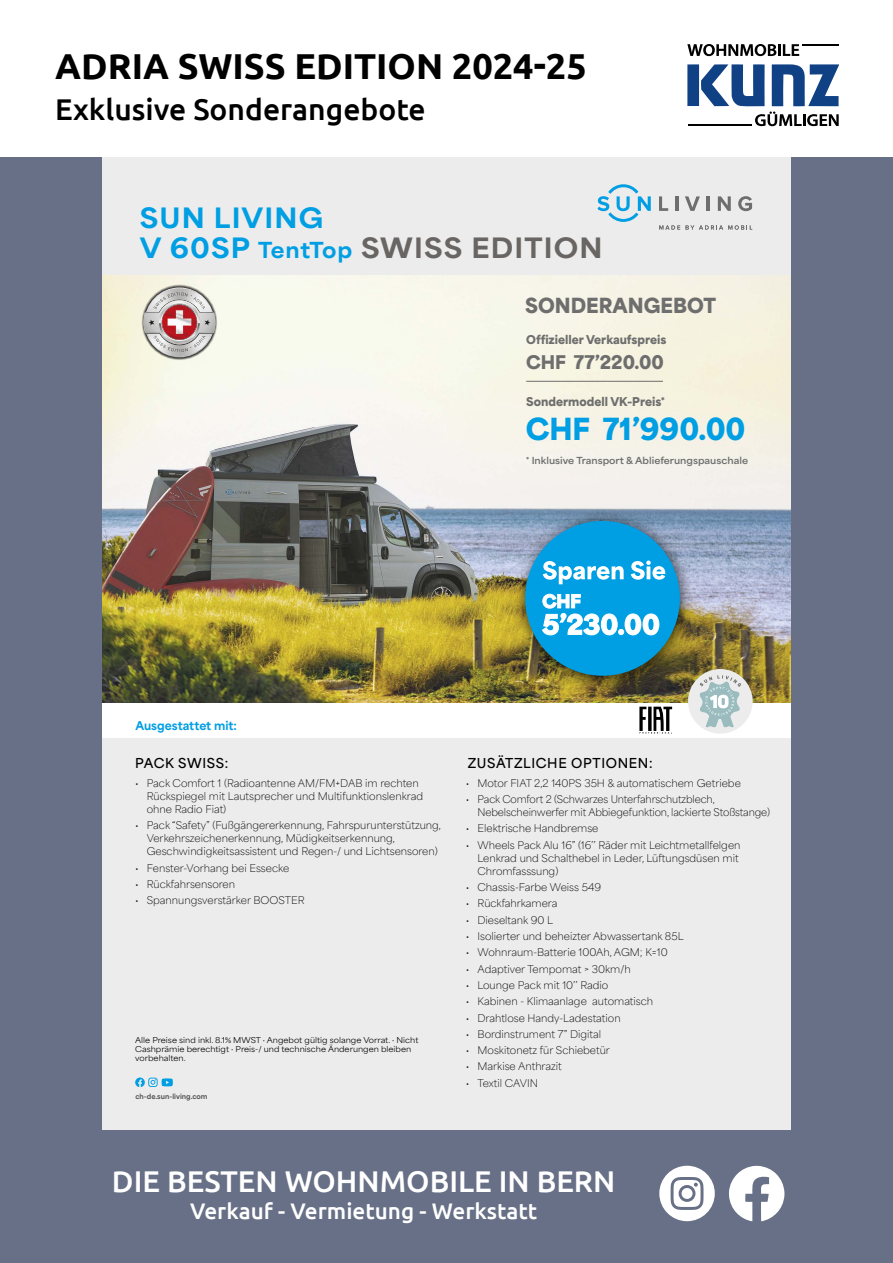
<style>
.page{position:relative;width:893px;height:1263px;background:#fff}
.page>*{position:absolute;margin:0;border:0;box-sizing:border-box;transform-origin:0 0}
.t1{font:700 36px "Ubuntu";color:#000}
.t2{font:500 30px "Ubuntu";color:#fff}
.t3{font:500 30px "Ubuntu";color:#000}
.t4{font:900 28.5px "Area Normal";color:#009ee3}
.t5{font:800 26.25px "Area Normal";letter-spacing:.04em;color:#696563;scale:1.08 1}
.t6{font:800 26.25px "Area Normal";letter-spacing:.04em;color:#009ee3;scale:1.08 1}
.t7{font:500 22.5px "Ubuntu";color:#fff}
.t8{font:900 19.5px "Area Normal";color:#6e6e6e}
.t9{font:900 17.7px "Area Normal";color:#6e6e6e}
.t10{font:600 12.9px "Area Normal";letter-spacing:.05em;color:#000}
.t11{font:900 11.4px "Area Normal";color:#6e6e6e}
.t12{font:800 11.4px "Area Normal";color:#009ee3}
.t13{font:100 10.05px/13px "Area Normal";color:#000}
.t14{font:700 9.15px "Area Normal";color:#6e6e6e;scale:1.08 1}
.t15{font:7.65px/9.1px "Area Normal";color:#000;scale:1.08 1}
.t16{font:800 6.75px "Area Normal";color:#565655}
.s1{color:#009ee3}
.s2{font-size:20.7px;color:#009ee3}
</style>
<div class="page">
<div style="left:0;top:157px;width:893px;height:1106px;background:#677086"></div>
<div style="left:102px;top:157px;width:689px;height:973px;background:#ececec"></div>
<img style="left:102px;top:276px;width:689px;height:427px">
<svg style="left:597px;top:184px;width:54px;height:38px"></svg>
<svg style="left:659px;top:196px;width:9px;height:15px"></svg>
<hr style="left:675px;top:196px;width:3px;height:15px;background:#6e6e6e">
<svg style="left:685px;top:196px;width:15px;height:15px"></svg>
<hr style="left:706px;top:196px;width:4px;height:15px;background:#6e6e6e">
<svg style="left:718px;top:196px;width:13px;height:15px"></svg>
<svg style="left:738px;top:196px;width:14px;height:15px"></svg>
<svg style="left:659px;top:225px;width:93px;height:5px"></svg>
<div style="left:513px;top:509px;width:183px;height:183px;background:#000;opacity:.75"></div>
<svg style="left:518px;top:514px;width:169px;height:169px;background:#439cbd"></svg>
<hr style="left:526px;top:381px;width:137px;height:1px;background:#6e6e6e">
<div style="left:102px;top:703px;width:689px;height:34px;background:#fff"></div>
<svg style="left:143px;top:288px;width:72px;height:69px"></svg>
<img style="left:639px;top:706px;width:34px;height:28px">
<svg style="left:135px;top:1077px;width:38px;height:10px"></svg>
<div style="left:688px;top:669px;width:65px;height:65px;background:#ececec;border-radius:50%"></div>
<svg style="left:699px;top:675px;width:42px;height:52px"></svg>
<hr style="left:802px;top:44px;width:36px;height:2px;background:#000">
<svg style="left:687px;top:64px;width:152px;height:62px"></svg>
<svg style="left:687px;top:44px;width:112px;height:12px"></svg>
<hr style="left:688px;top:124px;width:63px;height:2px;background:#000">
<svg style="left:729px;top:1166px;width:55px;height:55px"></svg>
<svg style="left:659px;top:1166px;width:56px;height:55px"></svg>
<h1 class="t1" style="left:55px;top:45px;width:195px">ADRIA SWISS</h1>
<h1 class="t1" style="left:294px;top:45px;width:294px">EDITI ON 2024-25</h1>
<h2 class="t3" style="left:55px;top:91px;width:372px">Exklusive Sonderangebote</h2>
<h3 class="t6" style="left:140px;top:195px;width:171px">SUN LIVING</h3>
<h3 class="t5" style="left:140px;top:224px;width:430px"><span class="s1">V 60SP</span> <span class="s2">TentTop</span> SWISS EDITION</h3>
<h3 class="t8" style="left:525px;top:288px;width:193px">SONDERANGEBOT</h3>
<p class="t11" style="left:526px;top:329px;width:142px">Offizieller Verkaufspreis</p>
<h3 class="t9" style="left:526px;top:346px;width:139px">CHF 77’220.00</h3>
<p class="t11" style="left:526px;top:391px;width:141px">Sondermodell VK-Preis*</p>
<h3 class="t4" style="left:526px;top:403px;width:221px">CHF 71’990.00</h3>
<p class="t14" style="left:526px;top:452px;width:207px">* Inklusive Transport &amp; Ablieferungspauschale</p>
<p class="t12" style="left:135px;top:715px;width:103px">Ausgestattet mit:</p>
<p class="t10" style="left:135px;top:752px;width:95px">PACK SWISS:</p>
<p class="t13" style="left:147px;top:775px;width:278px;text-indent:-12px">• Pack Comfort 1 (Radioantenne AM/FM+DAB im rechten<br>Rückspiegel mit Lautsprecher und Multifunktionslenkrad ohne Radio Fiat)</p>
<p class="t13" style="left:147px;top:817px;width:296px;text-indent:-12px">• Pack “Safety” (Fußgängererkennung, Fahrspurunterstützung,<br>Verkehrszeichenerkennung, Müdigkeitserkennung,<br>Geschwindigkeitsassistent und Regen-/ und Lichtsensoren)</p>
<p class="t13" style="left:135px;top:860px;width:156px">• Fenster-Vorhang bei Essecke</p>
<p class="t13" style="left:135px;top:876px;width:101px">• Rückfahrsensoren</p>
<p class="t13" style="left:135px;top:892px;width:171px">• Spannungsverstärker BOOSTER</p>
<p class="t15" style="left:135px;top:1035px;width:264px">Alle Preise sind inkl. 8.1% MWST · Angebot gültig solange Vorrat. · Nicht<br>Cashprämie berechtigt · Preis-/ und technische Änderungen bleiben vorbehalten.</p>
<p class="t16" style="left:135px;top:1090px;width:74px">ch-de.sun-living.com</p>
<p class="t10" style="left:468px;top:752px;width:186px">ZUSÄTZLICHE OPTIONEN:</p>
<p class="t13" style="left:466px;top:775px;width:276px">• Motor FIAT 2,2 140PS 35H &amp; automatischem Getriebe</p>
<p class="t13" style="left:478px;top:791px;width:294px;text-indent:-12px">• Pack Comfort 2 (Schwarzes Unterfahrschutzblech,<br>Nebelscheinwerfer mit Abbiegefunktion, lackierte Stoßstange)</p>
<p class="t13" style="left:466px;top:821px;width:134px">• Elektrische Handbremse</p>
<p class="t13" style="left:478px;top:837px;width:264px;text-indent:-12px">• Wheels Pack Alu 16” (16’’ Räder mit Leichtmetallfelgen<br>Lenkrad und Schalthebel in Leder, Lüftungsdüsen mit<br>Chromfasssung)</p>
<p class="t13" style="left:466px;top:879px;width:137px">• Chassis-Farbe Weiss 549</p>
<p class="t13" style="left:466px;top:896px;width:93px">• Rückfahrkamera</p>
<p class="t13" style="left:466px;top:912px;width:89px">• Dieseltank 90 L</p>
<p class="t13" style="left:466px;top:928px;width:219px">• Isolierter und beheizter Abwassertank 85L</p>
<p class="t13" style="left:466px;top:945px;width:203px">• Wohnraum-Batterie 100Ah, AGM; K=10</p>
<p class="t13" style="left:466px;top:961px;width:166px">• Adaptiver Tempomat &gt; 30km/h</p>
<p class="t13" style="left:466px;top:977px;width:144px">• Lounge Pack mit 10’’ Radio</p>
<p class="t13" style="left:466px;top:993px;width:189px">• Kabinen - Klimaanlage automatisch</p>
<p class="t13" style="left:466px;top:1010px;width:156px">• Drahtlose Handy-Ladestation</p>
<p class="t13" style="left:466px;top:1026px;width:137px">• Bordinstrument 7” Digital</p>
<p class="t13" style="left:466px;top:1042px;width:145px">• Moskitonetz für Schiebetür</p>
<p class="t13" style="left:466px;top:1059px;width:97px">• Markise Anthrazit</p>
<p class="t13" style="left:466px;top:1075px;width:74px">• Textil CAVIN</p>
<h2 class="t2" style="left:112px;top:1163px;width:505px">Die besten Wohnmobile in Bern</h2>
<h3 class="t7" style="left:190px;top:1197px;width:349px">Verkauf - Vermietung - Werkstatt</h3>
</div>
